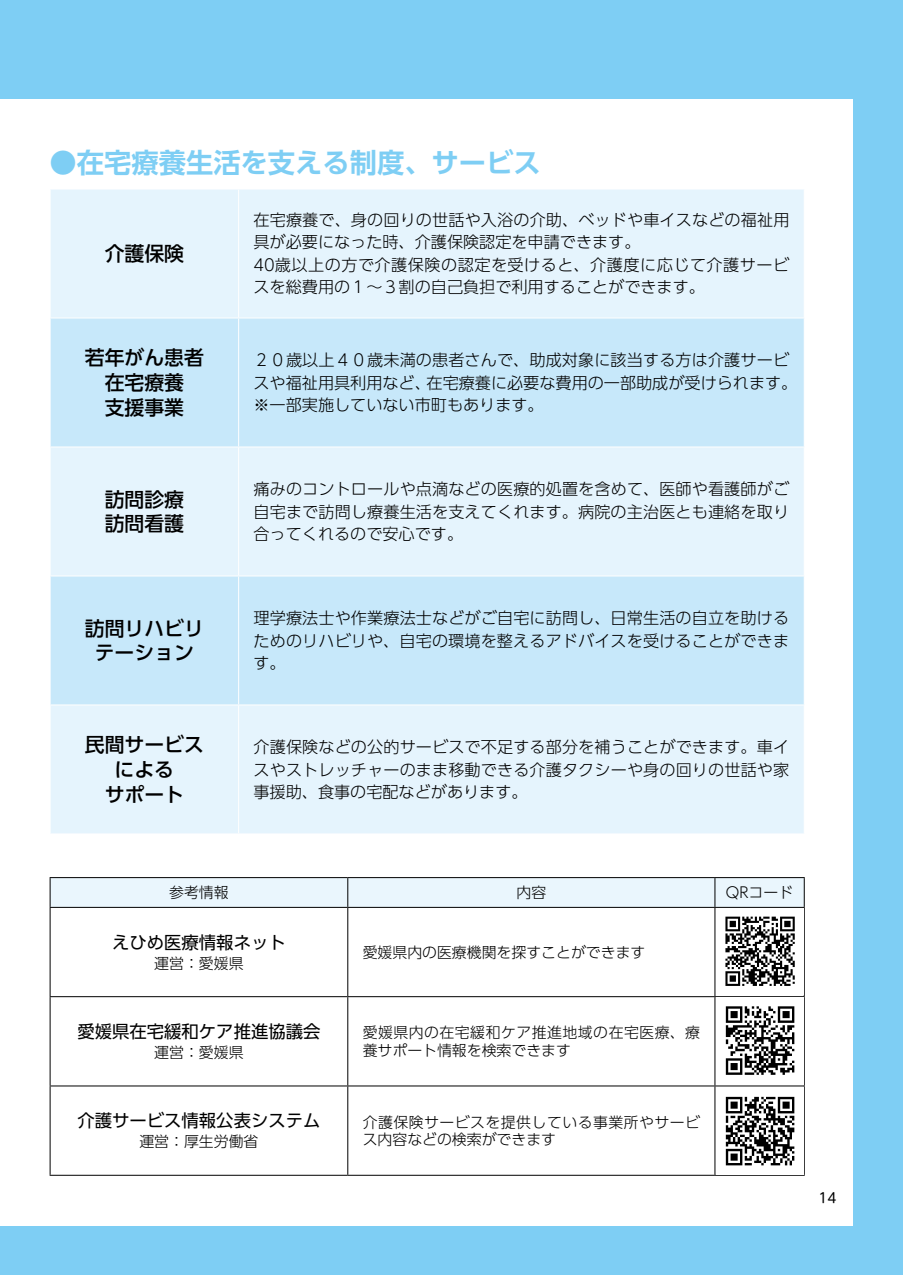
<style>
.page{position:relative;width:903px;height:1275px;background:#7ecef4}
.page>*{position:absolute;margin:0;border:0;box-sizing:border-box;transform-origin:0 0}
.t1{font:700 27.3px "UD Shin Go Pr 6 N De";color:#7ecef4}
.t2{font:500 19.78px/24.8px "UD Shin Go Pr 6 N";color:#000;text-align:center}
.t3{font:17.32px "UD Shin Go Pr 6 N";color:#000}
.t4{font:300 16.1px/22.4px "UD Shin Go Pr 6 N";letter-spacing:.005em;color:#000;text-align:justify}
.t5{font:300 14.88px "UD Shin Go Pr 6 N";color:#000}
.t6{font:300 14.88px/17.3px "UD Shin Go Pr 6 N";letter-spacing:.035em;color:#000}
.t7{font:300 14.88px/17.3px "UD Shin Go Pr 6 N";letter-spacing:.03em;color:#000}
.t8{font:13.65px "UD Shin M Go Pro";color:#000}
</style>
<div class="page">
<div style="left:0;top:99px;width:853px;height:1126px;background:#fff"></div>
<div style="left:51px;top:190px;width:753px;height:643px;background:#e5f4fd"></div>
<svg style="left:51px;top:318px;width:753px;height:386px;background:#d1ecfb"></svg>
<hr style="left:238px;top:189px;width:1px;height:128px;background:#fff">
<hr style="left:50px;top:317px;width:189px;height:1px;background:#fff">
<hr style="left:239px;top:317px;width:566px;height:1px;background:#fff">
<hr style="left:238px;top:318px;width:1px;height:128px;background:#fff">
<hr style="left:50px;top:446px;width:189px;height:1px;background:#fff">
<hr style="left:239px;top:446px;width:566px;height:1px;background:#fff">
<hr style="left:238px;top:447px;width:1px;height:128px;background:#fff">
<hr style="left:50px;top:575px;width:189px;height:1px;background:#fff">
<hr style="left:239px;top:575px;width:566px;height:1px;background:#fff">
<hr style="left:238px;top:576px;width:1px;height:128px;background:#fff">
<hr style="left:50px;top:704px;width:189px;height:1px;background:#fff">
<hr style="left:239px;top:704px;width:566px;height:1px;background:#fff">
<hr style="left:238px;top:705px;width:1px;height:128px;background:#fff">
<svg style="left:51px;top:908px;width:753px;height:267px"></svg>
<hr style="left:50px;top:877px;width:298px;height:1px;background:#000">
<hr style="left:348px;top:877px;width:367px;height:1px;background:#000">
<hr style="left:715px;top:877px;width:90px;height:1px;background:#000">
<svg style="left:50px;top:878px;width:755px;height:29px;background:#e6f2f9"></svg>
<hr style="left:50px;top:907px;width:298px;height:1px;background:#000">
<hr style="left:50px;top:908px;width:1px;height:88px;background:#000">
<hr style="left:348px;top:907px;width:367px;height:1px;background:#000">
<hr style="left:347px;top:908px;width:1px;height:88px;background:#000">
<hr style="left:715px;top:907px;width:90px;height:1px;background:#000">
<hr style="left:714px;top:908px;width:1px;height:88px;background:#000">
<hr style="left:804px;top:908px;width:1px;height:88px;background:#000">
<hr style="left:50px;top:996px;width:298px;height:1px;background:#000">
<hr style="left:50px;top:997px;width:1px;height:88px;background:#000">
<hr style="left:348px;top:996px;width:367px;height:1px;background:#000">
<hr style="left:347px;top:997px;width:1px;height:88px;background:#000">
<hr style="left:715px;top:996px;width:90px;height:1px;background:#000">
<hr style="left:714px;top:997px;width:1px;height:88px;background:#000">
<hr style="left:804px;top:997px;width:1px;height:88px;background:#000">
<hr style="left:50px;top:1085px;width:298px;height:1px;background:#000">
<hr style="left:50px;top:1086px;width:1px;height:89px;background:#000">
<hr style="left:348px;top:1085px;width:367px;height:1px;background:#000">
<hr style="left:347px;top:1086px;width:1px;height:89px;background:#000">
<hr style="left:715px;top:1085px;width:90px;height:1px;background:#000">
<hr style="left:714px;top:1086px;width:1px;height:89px;background:#000">
<hr style="left:804px;top:1086px;width:1px;height:89px;background:#000">
<hr style="left:50px;top:1175px;width:298px;height:1px;background:#000">
<hr style="left:348px;top:1175px;width:367px;height:1px;background:#000">
<hr style="left:715px;top:1175px;width:90px;height:1px;background:#000">
<div style="left:717px;top:908px;width:86px;height:86px;background:#fff"></div>
<svg style="left:725px;top:917px;width:70px;height:69px"></svg>
<div style="left:716px;top:997px;width:88px;height:87px;background:#fff"></div>
<svg style="left:726px;top:1006px;width:68px;height:69px"></svg>
<div style="left:716px;top:1087px;width:88px;height:88px;background:#fff"></div>
<svg style="left:726px;top:1097px;width:68px;height:68px"></svg>
<h1 class="t1" style="left:50px;top:140px;width:493px">●在宅療養生活を支える制度、サービス</h1>
<p class="t2" style="left:105px;top:241px;width:81px">介護保険</p>
<p class="t4" style="left:253px;top:208px;width:537px;text-align:left">在宅療養で、身の回りの世話や入浴の介助、ベッドや車イスなどの福祉用具が必要になった時、介護保険認定を申請できます。<br>40歳以上の方で介護保険の認定を受けると、介護度に応じて介護サービスを総費用の１～３割の自己負担で利用することができます。</p>
<p class="t2" style="left:85px;top:345px;width:121px">若年がん患者在宅療養<br>支援事業</p>
<p class="t4" style="left:253px;top:348px;width:545px;text-align:left">２０歳以上４０歳未満の患者さんで、助成対象に該当する方は介護サービスや福祉用具利用など、在宅療養に必要な費用の一部助成が受けられます。※一部実施していない市町もあります。</p>
<p class="t2" style="left:105px;top:486px;width:81px;text-align:left">訪問診療訪問看護</p>
<p class="t4" style="left:253px;top:477px;width:537px">痛みのコントロールや点滴などの医療的処置を含めて、医師や看護師がご自宅まで訪問し療養生活を支えてくれます。病院の主治医とも連絡を取り合ってくれるので安心です。</p>
<p class="t2" style="left:85px;top:615px;width:121px">訪問リハビリテーション</p>
<p class="t4" style="left:253px;top:606px;width:537px">理学療法士や作業療法士などがご自宅に訪問し、日常生活の自立を助けるためのリハビリや、自宅の環境を整えるアドバイスを受けることができます。</p>
<p class="t2" style="left:85px;top:732px;width:121px">民間サービスによる<br>サポート</p>
<p class="t4" style="left:253px;top:735px;width:537px">介護保険などの公的サービスで不足する部分を補うことができます。車イスやストレッチャーのまま移動できる介護タクシーや身の回りの世話や家事援助、食事の宅配などがあります。</p>
<p class="t5" style="left:169px;top:880px;width:61px">参考情報</p>
<p class="t5" style="left:516px;top:880px;width:31px">内容</p>
<p class="t5" style="left:726px;top:880px;width:69px">QRコード</p>
<p class="t3" style="left:112px;top:928px;width:175px">えひめ医療情報ネット</p>
<p class="t5" style="left:154px;top:951px;width:91px">運営：愛媛県</p>
<p class="t5" style="left:363px;top:940px;width:284px">愛媛県内の医療機関を探すことができます</p>
<p class="t3" style="left:77px;top:1017px;width:245px">愛媛県在宅緩和ケア推進協議会</p>
<p class="t5" style="left:154px;top:1040px;width:91px">運営：愛媛県</p>
<p class="t3" style="left:77px;top:1107px;width:245px">介護サービス情報公表システム</p>
<p class="t5" style="left:139px;top:1130px;width:121px">運営：厚生労働省</p>
<p class="t6" style="left:363px;top:1023px;width:339px">愛媛県内の在宅緩和ケア推進地域の在宅医療、療養サポート情報を検索できます</p>
<p class="t7" style="left:363px;top:1113px;width:339px">介護保険サービスを提供している事業所やサービス内容などの検索ができます</p>
<p class="t8" style="left:819px;top:1186px;width:20px">14</p>
</div>
